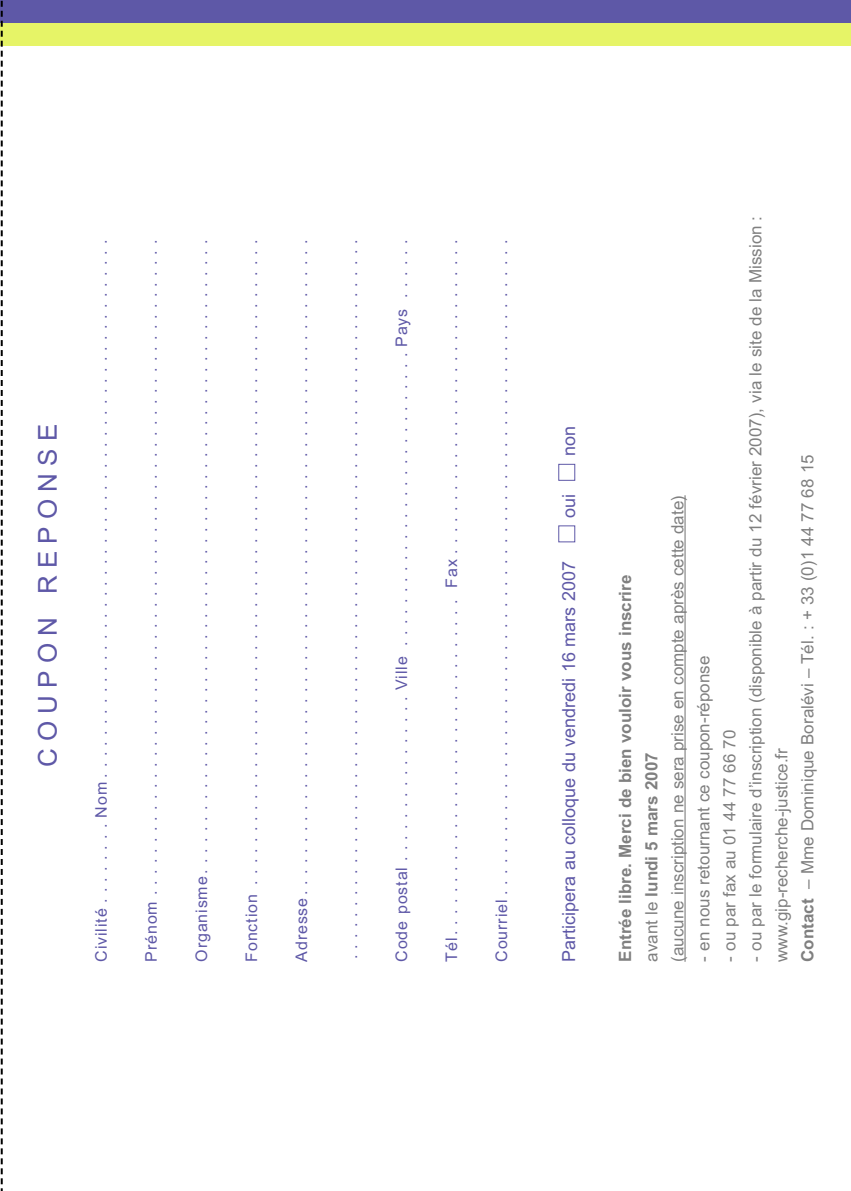
<style>
.page{position:relative;width:851px;height:1191px;background:#fff}
.page>*{position:absolute;margin:0;border:0;box-sizing:border-box;transform-origin:0 0}
.t1{font:26px "Arial";letter-spacing:.28em;color:#5e58a7}
.t2{font:18px "Arial";color:#5e58a7}
.t3{font:17px/26px "Arial";color:#808080}
.t4{font:16px "Arial";letter-spacing:.055em;color:#5e58a7}
.s1{font-weight:700}
</style>
<div class="page">
<hr style="left:684px;top:495px;width:1px;height:466px;background:#808080">
<div style="left:558px;top:464px;width:17px;height:17px;border:1px solid #5e58a7"></div>
<div style="left:558px;top:525px;width:17px;height:17px;border:1px solid #5e58a7"></div>
<div style="left:0;top:0;width:850px;height:23px;background:#5e58a7"></div>
<div style="left:0;top:23px;width:850px;height:22px;background:#e6f467"></div>
<svg style="left:1px;top:0;width:2px;height:1191px"></svg>
<h1 class="t1" style="left:33px;top:767px;width:345px;rotate:-90deg">COUPON REPONSE</h1>
<p class="t4" style="left:92px;top:961px;width:724px;rotate:-90deg">Civilité . . . . . . . . Nom . . . . . . . . . . . . . . . . . . . . . . . . . . . . . . . . . . . . . . . . . . . . . . . . . . .</p>
<p class="t4" style="left:142px;top:961px;width:724px;rotate:-90deg">Prénom . . . . . . . . . . . . . . . . . . . . . . . . . . . . . . . . . . . . . . . . . . . . . . . . . . . . . . . . . . . . . .</p>
<p class="t4" style="left:192px;top:961px;width:724px;rotate:-90deg">Organisme. . . . . . . . . . . . . . . . . . . . . . . . . . . . . . . . . . . . . . . . . . . . . . . . . . . . . . . . . . . .</p>
<p class="t4" style="left:242px;top:961px;width:724px;rotate:-90deg">Fonction . . . . . . . . . . . . . . . . . . . . . . . . . . . . . . . . . . . . . . . . . . . . . . . . . . . . . . . . . . . . .</p>
<p class="t4" style="left:292px;top:961px;width:724px;rotate:-90deg">Adresse. . . . . . . . . . . . . . . . . . . . . . . . . . . . . . . . . . . . . . . . . . . . . . . . . . . . . . . . . . . . . .</p>
<p class="t4" style="left:342px;top:959px;width:721px;rotate:-90deg">. . . . . . . . . . . . . . . . . . . . . . . . . . . . . . . . . . . . . . . . . . . . . . . . . . . . . . . . . . . . . . . . . . . .</p>
<p class="t4" style="left:392px;top:961px;width:723px;rotate:-90deg">Code postal . . . . . . . . . . . . . . . . Ville . . . . . . . . . . . . . . . . . . . . . . . . . . . . Pays . . . . . .</p>
<p class="t4" style="left:442px;top:961px;width:723px;rotate:-90deg">Tél. . . . . . . . . . . . . . . . . . . . . . . . . . . . . . . . Fax . . . . . . . . . . . . . . . . . . . . . . . . . . . . . .</p>
<p class="t4" style="left:492px;top:961px;width:724px;rotate:-90deg">Courriel . . . . . . . . . . . . . . . . . . . . . . . . . . . . . . . . . . . . . . . . . . . . . . . . . . . . . . . . . . . . . .</p>
<p class="t2" style="left:558px;top:456px;width:32px;rotate:-90deg">non</p>
<p class="t2" style="left:558px;top:518px;width:26px;rotate:-90deg">oui</p>
<p class="t2" style="left:558px;top:961px;width:402px;rotate:-90deg">Participera au colloque du vendredi 16 mars 2007</p>
<p class="t3" style="left:612px;top:961px;width:468px;rotate:-90deg"><span class="s1">Entrée libre. Merci de bien vouloir vous inscrire<br></span>avant le <span class="s1">lundi 5 mars 2007<br></span>(aucune inscription ne sera prise en compte après cette date)</p>
<p class="t3" style="left:690px;top:961px;width:307px;rotate:-90deg">- en nous retournant ce coupon-réponse</p>
<p class="t3" style="left:716px;top:961px;width:234px;rotate:-90deg">- ou par fax au 01 44 77 66 70</p>
<p class="t3" style="left:742px;top:961px;width:747px;rotate:-90deg">- ou par le formulaire d’inscription (disponible à partir du 12 février 2007), via le site de la Mission : www.gip-recherche-justice.fr<br><span class="s1">Contact</span> – Mme Dominique Boralévi – Tél. : + 33 (0)1 44 77 68 15</p>
</div>
